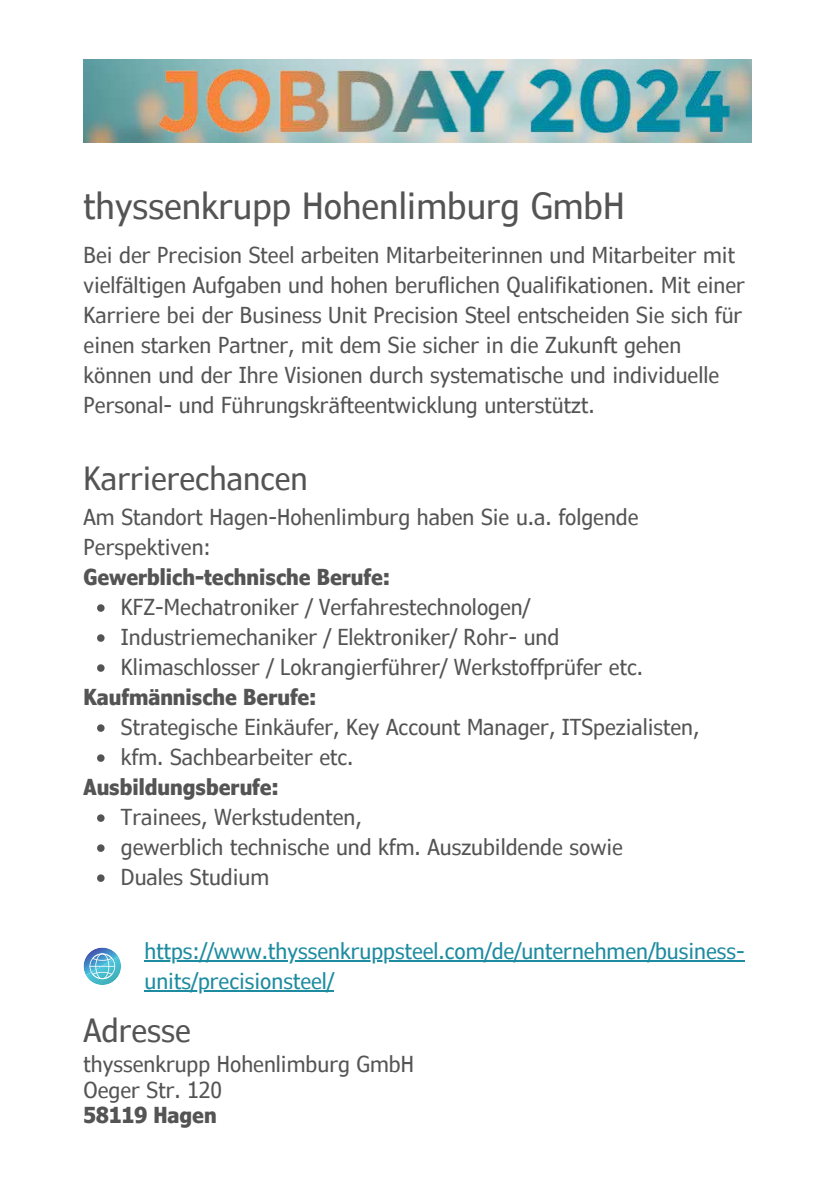
<style>
.page{position:relative;width:836px;height:1196px;background:#fff}
.page>*{position:absolute;margin:0;border:0;box-sizing:border-box;transform-origin:0 0}
.t1{font:condensed 36px "Verdana Pro";color:#545454}
.t2{font:condensed 32px "Verdana Pro";color:#545454}
.t3{font:condensed 22px/30px "Verdana Pro";color:#545454}
.t4{font:condensed 22px/30px "Verdana Pro";color:#1d8ba0}
.t5{font:700 condensed 22px "Verdana Pro";color:#545454}
</style>
<div class="page">
<img style="left:84px;top:60px;width:667px;height:82px">
<img style="left:158px;top:70px;width:572px;height:63px">
<svg style="left:97px;top:604px;width:8px;height:8px"></svg>
<svg style="left:97px;top:634px;width:8px;height:8px"></svg>
<svg style="left:97px;top:664px;width:8px;height:8px"></svg>
<svg style="left:97px;top:724px;width:8px;height:8px"></svg>
<svg style="left:97px;top:754px;width:8px;height:8px"></svg>
<svg style="left:97px;top:814px;width:8px;height:8px"></svg>
<svg style="left:97px;top:844px;width:8px;height:8px"></svg>
<svg style="left:97px;top:874px;width:8px;height:8px"></svg>
<svg style="left:88px;top:947px;width:28px;height:32px"></svg>
<hr style="left:144px;top:960px;width:600px;height:1px;background:#1d8ba0">
<hr style="left:144px;top:990px;width:190px;height:1px;background:#1d8ba0">
<h1 class="t1" style="left:84px;top:183px;width:542px">thyssenkrupp Hohenlimburg GmbH</h1>
<p class="t3" style="left:84px;top:240px;width:663px">Bei der Precision Steel arbeiten Mitarbeiterinnen und Mitarbeiter mit vielfältigen Aufgaben und hohen beruflichen Qualifikationen. Mit einer Karriere bei der Business Unit Precision Steel entscheiden Sie sich für einen starken Partner, mit dem Sie sicher in die Zukunft gehen können und der Ihre Visionen durch systematische und individuelle Personal- und Führungskräfteentwicklung unterstützt.</p>
<h2 class="t2" style="left:84px;top:458px;width:225px">Karrierechancen</h2>
<p class="t3" style="left:84px;top:502px;width:556px">Am Standort Hagen-Hohenlimburg haben Sie u.a. folgende<br>Perspektiven:</p>
<p class="t5" style="left:84px;top:562px;width:308px">Gewerblich-technische Berufe:</p>
<p class="t3" style="left:121px;top:592px;width:523px">KFZ-Mechatroniker / Verfahrestechnologen/<br>Industriemechaniker / Elektroniker/ Rohr- und<br>Klimaschlosser / Lokrangierführer/ Werkstoffprüfer etc.</p>
<p class="t5" style="left:84px;top:682px;width:234px">Kaufmännische Berufe:</p>
<p class="t3" style="left:121px;top:712px;width:580px">Strategische Einkäufer, Key Account Manager, ITSpezialisten, kfm. Sachbearbeiter etc.</p>
<p class="t5" style="left:83px;top:772px;width:197px">Ausbildungsberufe:</p>
<p class="t3" style="left:121px;top:802px;width:503px">Trainees, Werkstudenten,<br>gewerblich technische und kfm. Auszubildende sowie<br>Duales Studium</p>
<p class="t4" style="left:144px;top:935px;width:602px">https://www.thyssenkruppsteel.com/de/unternehmen/business&shy;units/precisionsteel/</p>
<h2 class="t2" style="left:84px;top:1010px;width:109px">Adresse</h2>
<p class="t3" style="left:84px;top:1051px;width:332px;line-height:25.6px">thyssenkrupp Hohenlimburg GmbH<br>Oeger Str. 120</p>
<p class="t5" style="left:84px;top:1100px;width:135px">58119 Hagen</p>
</div>
